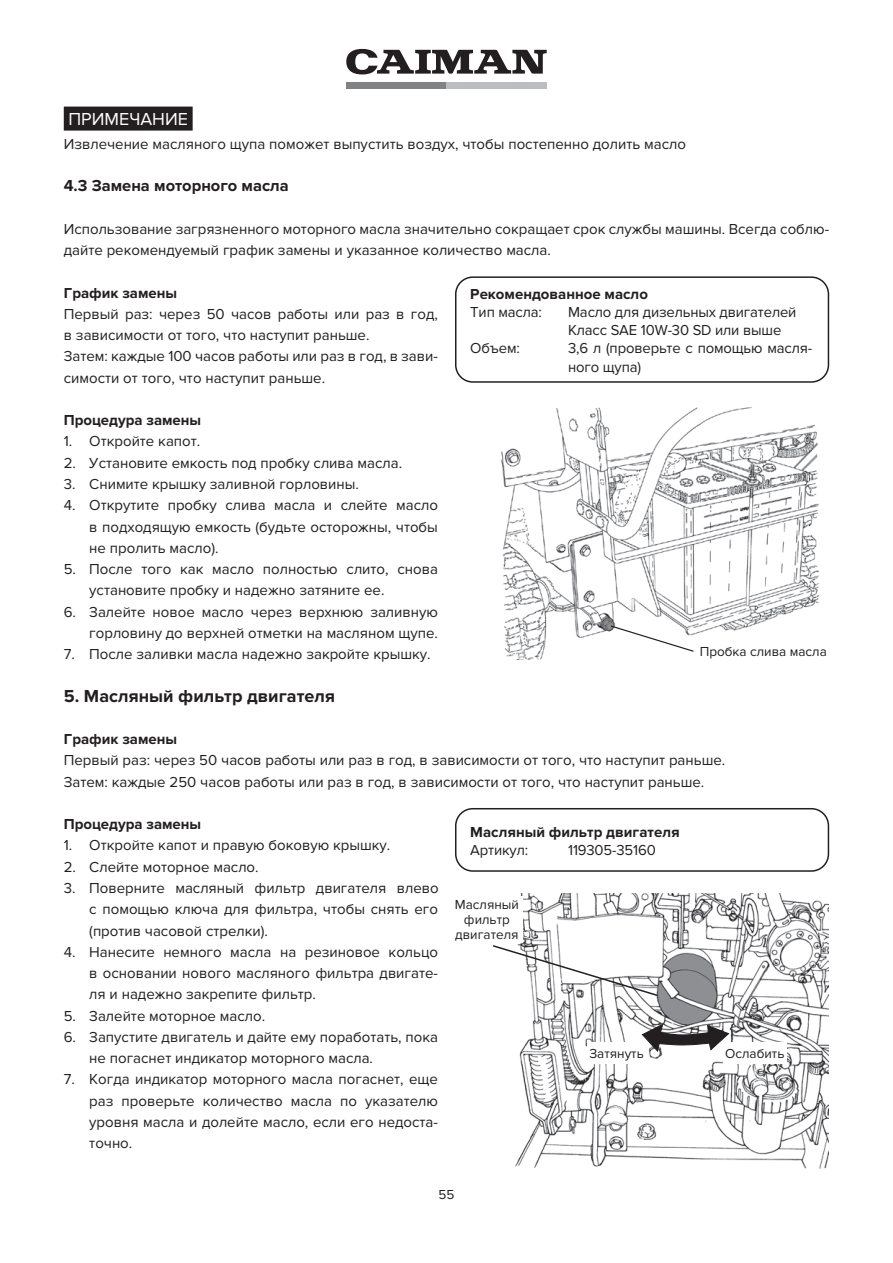
<style>
.page{position:relative;width:893px;height:1263px;background:#fff}
.page>*{position:absolute;margin:0;border:0;box-sizing:border-box;transform-origin:0 0}
.t1{font:700 18px "Proxima Nova";color:#231f20}
.t2{font:18px "Proxima Nova";color:#fff}
.t3{font:700 16.5px "Proxima Nova";color:#231f20}
.t4{font:15px/21.3px "Proxima Nova";color:#231f20}
.t5{font:700 15px "Proxima Nova";color:#231f20}
.t6{font:13.5px/15px "Proxima Nova";color:#231f20;text-align:center}
</style>
<div class="page">
<svg style="left:346px;top:49px;width:201px;height:25px"></svg>
<div style="left:347px;top:82px;width:100px;height:7px;background:#808285"></div>
<div style="left:447px;top:82px;width:100px;height:7px;background:#bcbdc0"></div>
<div style="left:64px;top:107px;width:129px;height:24px;background:#231f20"></div>
<div style="left:455px;top:276px;width:374px;height:107px;border:2px solid #231f20;border-radius:17px"></div>
<img style="left:501px;top:407px;width:319px;height:252px">
<svg style="left:609px;top:624px;width:86px;height:29px"></svg>
<img style="left:515px;top:893px;width:314px;height:276px">
<svg style="left:641px;top:1022px;width:89px;height:31px"></svg>
<svg style="left:493px;top:944px;width:166px;height:53px"></svg>
<div style="left:695px;top:640px;width:136px;height:21px;background:#fff"></div>
<div style="left:455px;top:808px;width:374px;height:64px;border:2px solid #231f20;border-radius:17px"></div>
<div style="left:451px;top:896px;width:72px;height:46px;background:#fff"></div>
<div style="left:723px;top:1042px;width:64px;height:21px;background:#fff"></div>
<div style="left:587px;top:1042px;width:59px;height:21px;background:#fff"></div>
<p class="t2" style="left:68px;top:108px;width:121px">ПРИМЕЧАНИЕ</p>
<p class="t4" style="left:64px;top:133px;width:624px">Извлечение масляного щупа поможет выпустить воздух, чтобы постепенно долить масло</p>
<p class="t3" style="left:64px;top:176px;width:227px">4.3 Замена моторного масла</p>
<p class="t4" style="left:64px;top:218px;width:767px">Использование загрязненного моторного масла значительно сокращает срок службы машины. Всегда соблю&shy;дайте рекомендуемый график замены и указанное количество масла.</p>
<p class="t5" style="left:64px;top:284px;width:115px">График замены</p>
<p class="t4" style="left:64px;top:303px;width:376px">Первый раз: через 50 часов работы или раз в год, в зависимости от того, что наступит раньше.<br>Затем: каждые 100 часов работы или раз в год, в зави&shy;симости от того, что наступит раньше.</p>
<p class="t5" style="left:64px;top:412px;width:139px">Процедура замены</p>
<p class="t4" style="left:64px;top:431px;width:138px">1. Откройте капот.</p>
<p class="t4" style="left:64px;top:452px;width:340px">2. Установите емкость под пробку слива масла.</p>
<p class="t4" style="left:64px;top:474px;width:297px">3. Снимите крышку заливной горловины.</p>
<p class="t4" style="left:89px;top:495px;width:350px;text-align:justify;text-indent:-26px">4. Открутите пробку слива масла и слейте масло в подходящую емкость (будьте осторожны, чтобы не пролить масло).</p>
<p class="t4" style="left:89px;top:559px;width:350px;text-indent:-26px">5. После того как масло полностью слито, снова установите пробку и надежно затяните ее.</p>
<p class="t4" style="left:64px;top:601px;width:376px;text-align:right">6. Залейте новое масло через верхнюю заливную горловину до верхней отметки на масляном щупе.</p>
<p class="t4" style="left:64px;top:644px;width:368px">7. После заливки масла надежно закройте крышку.</p>
<p class="t1" style="left:64px;top:685px;width:273px">5. Масляный фильтр двигателя</p>
<p class="t5" style="left:64px;top:730px;width:115px">График замены</p>
<p class="t4" style="left:64px;top:750px;width:663px">Первый раз: через 50 часов работы или раз в год, в зависимости от того, что наступит раньше.<br>Затем: каждые 250 часов работы или раз в год, в зависимости от того, что наступит раньше.</p>
<p class="t5" style="left:64px;top:815px;width:139px">Процедура замены</p>
<p class="t4" style="left:64px;top:835px;width:328px">1. Откройте капот и правую боковую крышку.</p>
<p class="t4" style="left:64px;top:856px;width:196px">2. Слейте моторное масло.</p>
<p class="t4" style="left:89px;top:877px;width:351px;text-align:justify;text-indent:-26px">3. Поверните масляный фильтр двигателя влево с помощью ключа для фильтра, чтобы снять его (против часовой стрелки).</p>
<p class="t4" style="left:89px;top:941px;width:350px;text-align:justify;text-indent:-26px">4. Нанесите немного масла на резиновое кольцо в основании нового масляного фильтра двигате&shy;ля и надежно закрепите фильтр.</p>
<p class="t4" style="left:64px;top:1005px;width:203px">5. Залейте моторное масло.</p>
<p class="t4" style="left:89px;top:1026px;width:350px;text-indent:-26px">6. Запустите двигатель и дайте ему поработать, пока не погаснет индикатор моторного масла.</p>
<p class="t4" style="left:89px;top:1069px;width:350px;text-align:justify;text-indent:-26px">7. Когда индикатор моторного масла погаснет, еще раз проверьте количество масла по указателю уровня масла и долейте масло, если его недоста&shy;точно.</p>
<p class="t5" style="left:470px;top:286px;width:179px">Рекомендованное масло</p>
<p class="t4" style="left:470px;top:302px;width:73px">Тип масла:</p>
<p class="t4" style="left:568px;top:304px;width:230px;line-height:18px">Масло для дизельных двигателей<br>Класс SAE 10W-30 SD или выше</p>
<p class="t4" style="left:470px;top:338px;width:51px">Объем:</p>
<p class="t4" style="left:568px;top:340px;width:246px;line-height:18px">3,6 л (проверьте с помощью масля&shy;ного щупа)</p>
<p class="t6" style="left:700px;top:644px;width:129px">Пробка слива масла</p>
<p class="t5" style="left:470px;top:823px;width:211px">Масляный фильтр двигателя</p>
<p class="t4" style="left:470px;top:839px;width:59px">Артикул:</p>
<p class="t4" style="left:568px;top:839px;width:89px">119305-35160</p>
<p class="t6" style="left:455px;top:898px;width:66px">Масляный фильтр двигателя</p>
<p class="t6" style="left:589px;top:1046px;width:56px">Затянуть</p>
<p class="t6" style="left:725px;top:1046px;width:61px">Ослабить</p>
<p class="t6" style="left:438px;top:1187px;width:17px">55</p>
</div>
